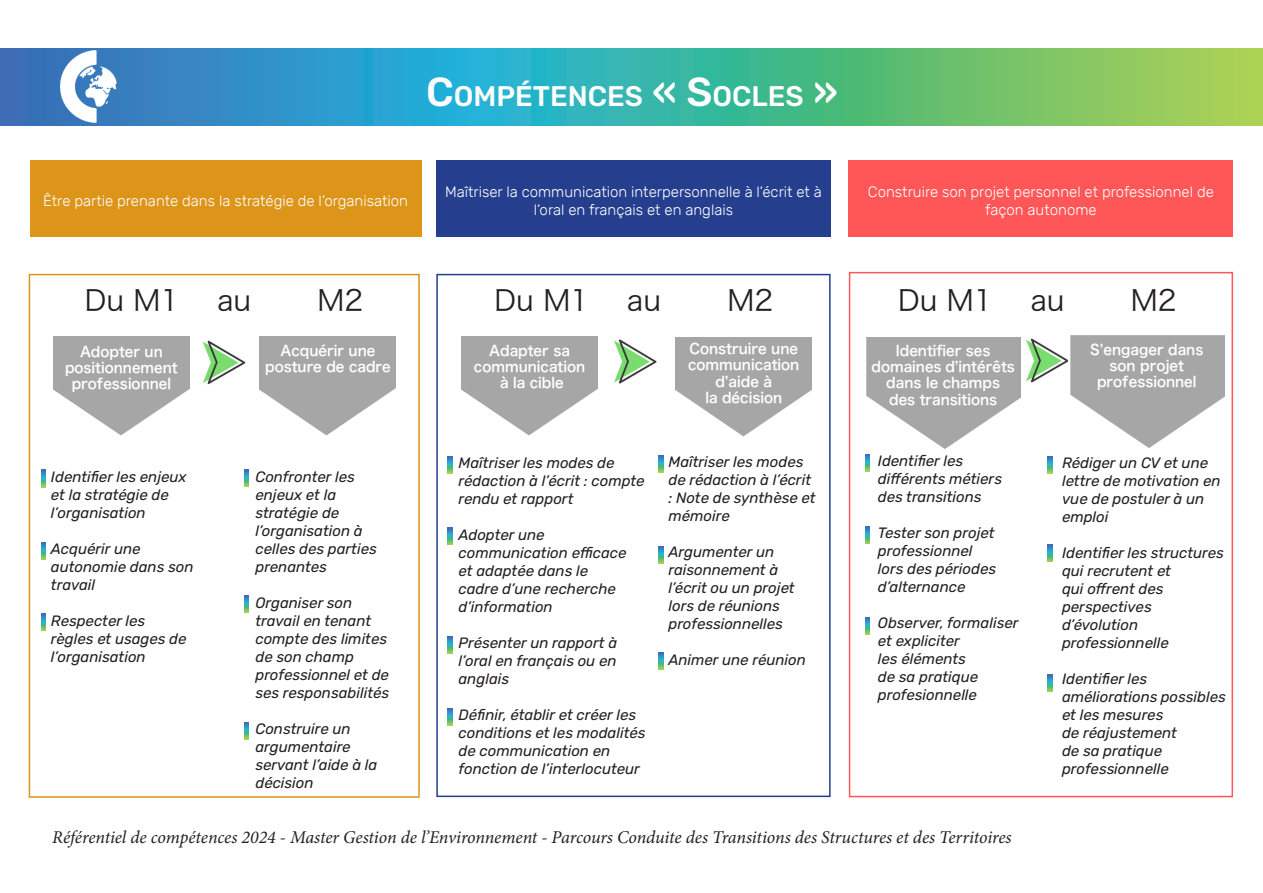
<style>
.page{position:relative;width:1263px;height:893px;background:#fff}
.page>*{position:absolute;margin:0;border:0;box-sizing:border-box;transform-origin:0 0}
.Du_M1_au_M2{font:28.5px "Hira Kaku Pro W3";color:#231f20}
.Titre_page{font:500 28.35px "Rubik";color:#fff}
.t1{font:italic 18px "Minion Pro";letter-spacing:-.01em;color:#231f20}
.Texte_compétence{font:italic 15px/18px "Rubik";color:#231f20}
.Petit_titre_compéten{font:300 15px/18px "Rubik";color:#fff;text-align:center}
.Niveaux_de_compétenc{font:14.25px/16.2px "Hiragino Sans W6";color:#fff;text-align:center;scale:.94 1}
.s1{font-size:40.5px}
</style>
<div class="page">
<img style="left:1026px;top:338px;width:42px;height:45px">
<img style="left:1070px;top:336px;width:154px;height:112px">
<img style="left:866px;top:337px;width:155px;height:112px">
<img style="left:676px;top:337px;width:136px;height:100px">
<img style="left:461px;top:336px;width:136px;height:100px">
<img style="left:259px;top:336px;width:136px;height:100px">
<img style="left:54px;top:336px;width:136px;height:100px">
<svg style="left:1px;top:49px;width:1262px;height:76px;background:#4cae9c"></svg>
<div style="left:29px;top:274px;width:391px;height:524px;border:2px solid #dc9419"></div>
<img style="left:60px;top:51px;width:56px;height:71px">
<div style="left:849px;top:272px;width:384px;height:525px;border:2px solid #ff5757"></div>
<div style="left:436px;top:274px;width:395px;height:523px;border:2px solid #253f8e"></div>
<img style="left:202px;top:340px;width:44px;height:45px">
<img style="left:614px;top:339px;width:43px;height:45px">
<div style="left:30px;top:161px;width:391px;height:76px;background:#dc9419"></div>
<div style="left:436px;top:161px;width:395px;height:76px;background:#253f8e"></div>
<div style="left:849px;top:161px;width:384px;height:76px;background:#ff5757"></div>
<svg style="left:41px;top:470px;width:5px;height:17px"></svg>
<svg style="left:41px;top:542px;width:5px;height:17px"></svg>
<svg style="left:41px;top:614px;width:5px;height:17px"></svg>
<svg style="left:244px;top:469px;width:5px;height:18px"></svg>
<svg style="left:244px;top:595px;width:5px;height:17px"></svg>
<svg style="left:244px;top:722px;width:5px;height:17px"></svg>
<svg style="left:448px;top:456px;width:4px;height:17px"></svg>
<svg style="left:448px;top:528px;width:4px;height:17px"></svg>
<svg style="left:448px;top:636px;width:4px;height:17px"></svg>
<svg style="left:448px;top:708px;width:4px;height:17px"></svg>
<svg style="left:659px;top:455px;width:4px;height:17px"></svg>
<svg style="left:659px;top:546px;width:4px;height:17px"></svg>
<svg style="left:659px;top:652px;width:4px;height:17px"></svg>
<svg style="left:865px;top:454px;width:5px;height:17px"></svg>
<svg style="left:865px;top:527px;width:5px;height:17px"></svg>
<svg style="left:865px;top:617px;width:5px;height:17px"></svg>
<svg style="left:1048px;top:456px;width:4px;height:17px"></svg>
<svg style="left:1048px;top:545px;width:4px;height:17px"></svg>
<svg style="left:1048px;top:675px;width:4px;height:17px"></svg>
<p class="Titre_page" style="left:426px;top:79px;width:413px"><span class="s1">C</span>OMPÉTENCES <span class="s1">« S</span>OCLES <span class="s1">»</span></p>
<p class="Petit_titre_compéten" style="left:43px;top:192px;width:366px">Être partie prenante dans la stratégie de l’organisation</p>
<p class="Du_M1_au_M2" style="left:85px;top:275px;width:96px">Du M1</p>
<p class="Du_M1_au_M2" style="left:217px;top:275px;width:36px">au</p>
<p class="Du_M1_au_M2" style="left:317px;top:275px;width:47px">M2</p>
<p class="Petit_titre_compéten" style="left:445px;top:183px;width:378px">Maîtriser la communication interpersonnelle à l’écrit et à l’oral en français et en anglais</p>
<p class="Petit_titre_compéten" style="left:868px;top:183px;width:348px">Construire son projet personnel et professionnel de façon autonome</p>
<p class="Du_M1_au_M2" style="left:495px;top:275px;width:96px">Du M1</p>
<p class="Du_M1_au_M2" style="left:627px;top:275px;width:36px">au</p>
<p class="Du_M1_au_M2" style="left:727px;top:275px;width:47px">M2</p>
<p class="Du_M1_au_M2" style="left:898px;top:275px;width:96px">Du M1</p>
<p class="Du_M1_au_M2" style="left:1030px;top:275px;width:36px">au</p>
<p class="Du_M1_au_M2" style="left:1131px;top:275px;width:47px">M2</p>
<p class="Niveaux_de_compétenc" style="left:65px;top:343px;width:121px">Adopter un positionnement professionnel</p>
<p class="Niveaux_de_compétenc" style="left:265px;top:342px;width:135px">Acquérir une posture de cadre</p>
<p class="Niveaux_de_compétenc" style="left:489px;top:342px;width:87px">Adapter sa</p>
<p class="Niveaux_de_compétenc" style="left:474px;top:358px;width:120px">communication</p>
<p class="Niveaux_de_compétenc" style="left:500px;top:374px;width:69px">à la cible</p>
<p class="Texte_compétence" style="left:51px;top:468px;width:137px">Identifier les enjeux et la stratégie de l’organisation</p>
<p class="Texte_compétence" style="left:51px;top:540px;width:144px">Acquérir une autonomie dans son travail</p>
<p class="Texte_compétence" style="left:51px;top:612px;width:137px">Respecter les règles et usages de l’organisation</p>
<p class="Texte_compétence" style="left:255px;top:468px;width:123px">Confronter les enjeux et la stratégie de l’organisation à celles des parties prenantes</p>
<p class="Texte_compétence" style="left:255px;top:594px;width:135px">Organiser son travail en tenant compte des limites de son champ professionnel et de ses responsabilités</p>
<p class="Texte_compétence" style="left:255px;top:720px;width:123px">Construire un argumentaire servant l’aide à la décision</p>
<p class="Texte_compétence" style="left:458px;top:454px;width:188px">Maîtriser les modes de rédaction à l’écrit : compte rendu et rapport</p>
<p class="Texte_compétence" style="left:458px;top:526px;width:169px">Adopter une communication efficace et adaptée dans le cadre d’une recherche d’information</p>
<p class="Texte_compétence" style="left:458px;top:634px;width:160px;text-align:justify">Présenter un rapport à l’oral en français ou en anglais</p>
<p class="Texte_compétence" style="left:458px;top:706px;width:188px">Définir, établir et créer les conditions et les modalités de communication en fonction de l’interlocuteur</p>
<p class="Niveaux_de_compétenc" style="left:688px;top:340px;width:120px">Construire une communication d’aide à</p>
<p class="Niveaux_de_compétenc" style="left:705px;top:389px;width:83px">la décision</p>
<p class="Texte_compétence" style="left:668px;top:453px;width:149px">Maîtriser les modes de rédaction à l’écrit : Note de synthèse et mémoire</p>
<p class="Texte_compétence" style="left:668px;top:543px;width:128px">Argumenter un raisonnement à l’écrit ou un projet lors de réunions professionnelles</p>
<p class="Texte_compétence" style="left:668px;top:651px;width:139px">Animer une réunion</p>
<p class="Niveaux_de_compétenc" style="left:871px;top:342px;width:154px">Identifier ses domaines d’intérêts dans le champs des transitions</p>
<p class="Niveaux_de_compétenc" style="left:1090px;top:341px;width:122px">S’engager dans son projet professionnel</p>
<p class="Texte_compétence" style="left:878px;top:453px;width:126px">Identifier les différents métiers des transitions</p>
<p class="Texte_compétence" style="left:878px;top:525px;width:120px">Tester son projet professionnel lors des périodes d’alternance</p>
<p class="Texte_compétence" style="left:878px;top:615px;width:142px">Observer, formaliser et expliciter<br>les éléments<br>de sa pratique profesionnelle</p>
<p class="Texte_compétence" style="left:1062px;top:454px;width:160px">Rédiger un CV et une lettre de motivation en vue de postuler à un emploi</p>
<p class="Texte_compétence" style="left:1062px;top:544px;width:163px">Identifier les structures qui recrutent et<br>qui offrent des perspectives d’évolution professionnelle</p>
<p class="Texte_compétence" style="left:1062px;top:670px;width:165px">Identifier les améliorations possibles et les mesures<br>de réajustement<br>de sa pratique professionnelle</p>
<p class="t1" style="left:52px;top:825px;width:961px">Référentiel de compétences 2024 - Master Gestion de l’Environnement - Parcours Conduite des Transitions des Structures et des Territoires</p>
</div>
